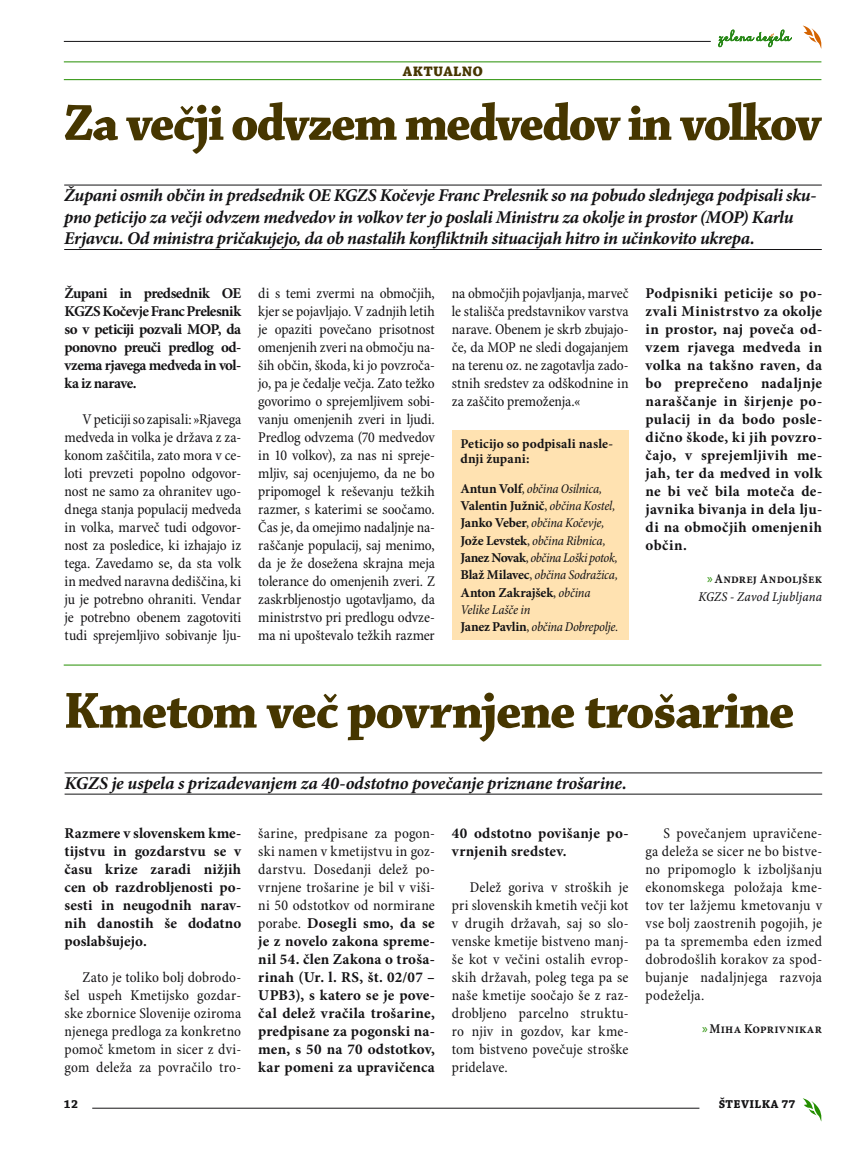
<style>
.page{position:relative;width:864px;height:1153px;background:#fff}
.page>*{position:absolute;margin:0;border:0;box-sizing:border-box;transform-origin:0 0}
.t1{font:54px "Chaparral Pro Bold Disp";letter-spacing:-.025em;color:#463600}
.t2{font:italic 700 18px/21.6px "Minion Pro";letter-spacing:-.02em;color:#141315}
.t3{font:700 18px "Chaparral Pro";letter-spacing:.025em;color:#463600;scale:.9 1}
.t4{font:condensed 15px/18px "Minion Pro";letter-spacing:.005em;color:#141315;text-align:justify}
.t5{font:700 15px/18px "Minion Pro";letter-spacing:.01em;color:#141315;text-align:justify}
.t6{font:italic condensed 13.5px/17.2px "Minion Pro";letter-spacing:-.015em;color:#141315}
.t7{font:700 13.5px/15px "Minion Pro";letter-spacing:.01em;color:#141315}
.t8{font:13.5px "Minion Pro Semibold Cn Capt";letter-spacing:.015em;color:#141315}
.t9{font:13.5px "Minion Pro Cn It Capt";letter-spacing:.005em;color:#141315}
.t10{font:12px "Chaparral Pro Bold Capt";letter-spacing:.03em;color:#141315}
.s1{font-weight:700;font-style:normal;font-stretch:normal}
.s2{font-style:normal}
.s3{font-family:"Myriad Pro";color:#248e00}
.s4{font-weight:400;font-stretch:condensed}
</style>
<div class="page">
<svg style="left:803px;top:1098px;width:19px;height:23px"></svg>
<hr style="left:64px;top:41px;width:646px;height:1px;background:#141315">
<hr style="left:92px;top:1107px;width:607px;height:1px;background:#141315">
<svg style="left:803px;top:26px;width:19px;height:23px"></svg>
<svg style="left:718px;top:30px;width:73px;height:17px"></svg>
<hr style="left:64px;top:61px;width:757px;height:1px;background:#248e00">
<hr style="left:64px;top:79px;width:757px;height:1px;background:#248e00">
<div style="left:451px;top:430px;width:177px;height:210px;background:#ffe2b1"></div>
<hr style="left:64px;top:185px;width:757px;height:1px;background:#141315">
<hr style="left:64px;top:249px;width:757px;height:1px;background:#141315">
<hr style="left:65px;top:772px;width:756px;height:1px;background:#141315">
<hr style="left:65px;top:793px;width:756px;height:1px;background:#141315">
<hr style="left:64px;top:664px;width:757px;height:1px;background:#248e00">
<p class="t3" style="left:403px;top:59px;width:90px">aktualno</p>
<h1 class="t1" style="left:64px;top:93px;width:758px">Za večji odvzem medvedov in volkov</h1>
<p class="t2" style="left:64px;top:185px;width:753px">Župani osmih občin in predsednik OE KGZS Kočevje Franc Prelesnik so na pobudo slednjega podpisali sku&shy;pno peticijo za večji odvzem medvedov in volkov ter jo poslali Ministru za okolje in prostor (MOP) Karlu<br>Erjavcu. Od ministra pričakujejo, da ob nastalih konfliktnih situacijah hitro in učinkovito ukrepa.</p>
<p class="t5" style="left:65px;top:285px;width:178px">Župani in predsednik OE KGZS Kočevje Franc Prelesnik so v peticiji pozvali MOP, da ponovno preuči predlog od&shy;vzema rjavega medveda in vol&shy;ka iz narave.</p>
<p class="t4" style="left:65px;top:411px;width:178px;text-indent:18px">V peticiji so zapisali: »Rjavega medveda in volka je država z za&shy;konom zaščitila, zato mora v ce&shy;loti prevzeti popolno odgovor&shy;nost ne samo za ohranitev ugo&shy;dnega stanja populacij medveda in volka, marveč tudi odgovor&shy;nost za posledice, ki izhajajo iz tega. Zavedamo se, da sta volk in medved naravna dediščina, ki ju je potrebno ohraniti. Vendar je potrebno obenem zagotoviti tudi sprejemljivo sobivanje lju-</p>
<p class="t4" style="left:258px;top:285px;width:178px">di s temi zvermi na območjih, kjer se pojavljajo. V zadnjih letih je opaziti povečano prisotnost omenjenih zveri na območju na&shy;ših občin, škoda, ki jo povzroča&shy;jo, pa je čedalje večja. Zato težko govorimo o sprejemljivem sobi&shy;vanju omenjenih zveri in ljudi.<br>Predlog odvzema (70 medvedov in 10 volkov), za nas ni spreje&shy;mljiv, saj ocenjujemo, da ne bo pripomogel k reševanju težkih razmer, s katerimi se soočamo.<br>Čas je, da omejimo nadaljnje na&shy;raščanje populacij, saj menimo, da je že dosežena skrajna meja tolerance do omenjenih zveri. Z zaskrbljenostjo ugotavljamo, da ministrstvo pri predlogu odvze&shy;ma ni upoštevalo težkih razmer</p>
<p class="t4" style="left:451px;top:285px;width:178px">na območjih pojavljanja, marveč le stališča predstavnikov varstva narave. Obenem je skrb zbujajo&shy;če, da MOP ne sledi dogajanjem na terenu oz. ne zagotavlja zado&shy;stnih sredstev za odškodnine in za zaščito premoženja.«</p>
<p class="t7" style="left:460px;top:437px;width:154px">Peticijo so podpisali nasle&shy;dnji župani:</p>
<p class="t6" style="left:460px;top:480px;width:159px"><span class="s1">Antun Volf</span><span class="s2">,</span> občina Osilnica,<br><span class="s1">Valentin Južnič</span><span class="s2">,</span> občina Kostel,<br><span class="s1">Janko Veber</span><span class="s2">,</span> občina Kočevje,<br><span class="s1">Jože Levstek</span><span class="s2">,</span> občina Ribnica,<br><span class="s1">Janez Novak</span><span class="s2">,</span> občina Loški potok,<br><span class="s1">Blaž Milavec</span><span class="s2">,</span> občina Sodražica,<br><span class="s1">Anton Zakrajšek</span><span class="s2">,</span> občina<br>Velike Lašče in<br><span class="s1">Janez Pavlin</span><span class="s2">,</span> občina Dobrepolje.</p>
<p class="t5" style="left:645px;top:285px;width:178px">Podpisniki peticije so po&shy;zvali Ministrstvo za okolje in prostor, naj poveča od&shy;vzem rjavega medveda in volka na takšno raven, da bo preprečeno nadaljnje naraščanje in širjenje po&shy;pulacij in da bodo posle&shy;dično škode, ki jih povzro&shy;čajo, v sprejemljivih me&shy;jah, ter da medved in volk ne bi več bila moteča de&shy;javnika bivanja in dela lju&shy;di na območjih omenjenih občin.</p>
<p class="t8" style="left:706px;top:570px;width:117px"><span class="s3">»</span>Andrej Andoljšek</p>
<p class="t9" style="left:698px;top:588px;width:125px">KGZS - Zavod Ljubljana</p>
<h1 class="t1" style="left:65px;top:681px;width:731px">Kmetom več povrnjene trošarine</h1>
<p class="t2" style="left:65px;top:773px;width:563px">KGZS je uspela s prizadevanjem za 40-odstotno povečanje priznane trošarine.</p>
<p class="t5" style="left:65px;top:825px;width:178px">Razmere v slovenskem kme&shy;tijstvu in gozdarstvu se v času krize zaradi nižjih cen ob razdrobljenosti po&shy;sesti in neugodnih narav&shy;nih danostih še dodatno poslabšujejo.</p>
<p class="t4" style="left:65px;top:969px;width:178px;text-indent:18px">Zato je toliko bolj dobrodo&shy;šel uspeh Kmetijsko gozdar&shy;ske zbornice Slovenije oziroma njenega predloga za konkretno pomoč kmetom in sicer z dvi&shy;gom deleža za povračilo tro-</p>
<p class="t5" style="left:258px;top:825px;width:178px"><span class="s4">šarine, predpisane za pogon&shy;ski namen v kmetijstvu in goz&shy;darstvu. Dosedanji delež po&shy;vrnjene trošarine je bil v viši&shy;ni 50 odstotkov od normirane porabe.</span> Dosegli smo, da se je z novelo zakona spreme&shy;nil 54. člen Zakona o troša&shy;rinah (Ur. l. RS, št. 02/07 – UPB3), s katero se je pove&shy;čal delež vračila trošarine, predpisane za pogonski na&shy;men, s 50 na 70 odstotkov, kar pomeni za upravičenca</p>
<p class="t5" style="left:451px;top:825px;width:178px">40 odstotno povišanje po&shy;vrnjenih sredstev.</p>
<p class="t4" style="left:451px;top:879px;width:178px;text-indent:18px">Delež goriva v stroških je pri slovenskih kmetih večji kot v drugih državah, saj so slo&shy;venske kmetije bistveno manj&shy;še kot v večini ostalih evrop&shy;skih državah, poleg tega pa se naše kmetije soočajo še z raz&shy;drobljeno parcelno struktu&shy;ro njiv in gozdov, kar kme&shy;tom bistveno povečuje stroške pridelave.</p>
<p class="t4" style="left:645px;top:825px;width:178px;text-indent:18px">S povečanjem upravičene&shy;ga deleža se sicer ne bo bistve&shy;no pripomoglo k izboljšanju ekonomskega položaja kme&shy;tov ter lažjemu kmetovanju v vse bolj zaostrenih pogojih, je pa ta sprememba eden izmed dobrodošlih korakov za spod&shy;bujanje nadaljnjega razvoja podeželja.</p>
<p class="t8" style="left:702px;top:1020px;width:121px"><span class="s3">»</span>Miha Koprivnikar</p>
<p class="t10" style="left:64px;top:1097px;width:15px">12</p>
<p class="t10" style="left:718px;top:1097px;width:78px">ŠTEVILKA 77</p>
</div>
